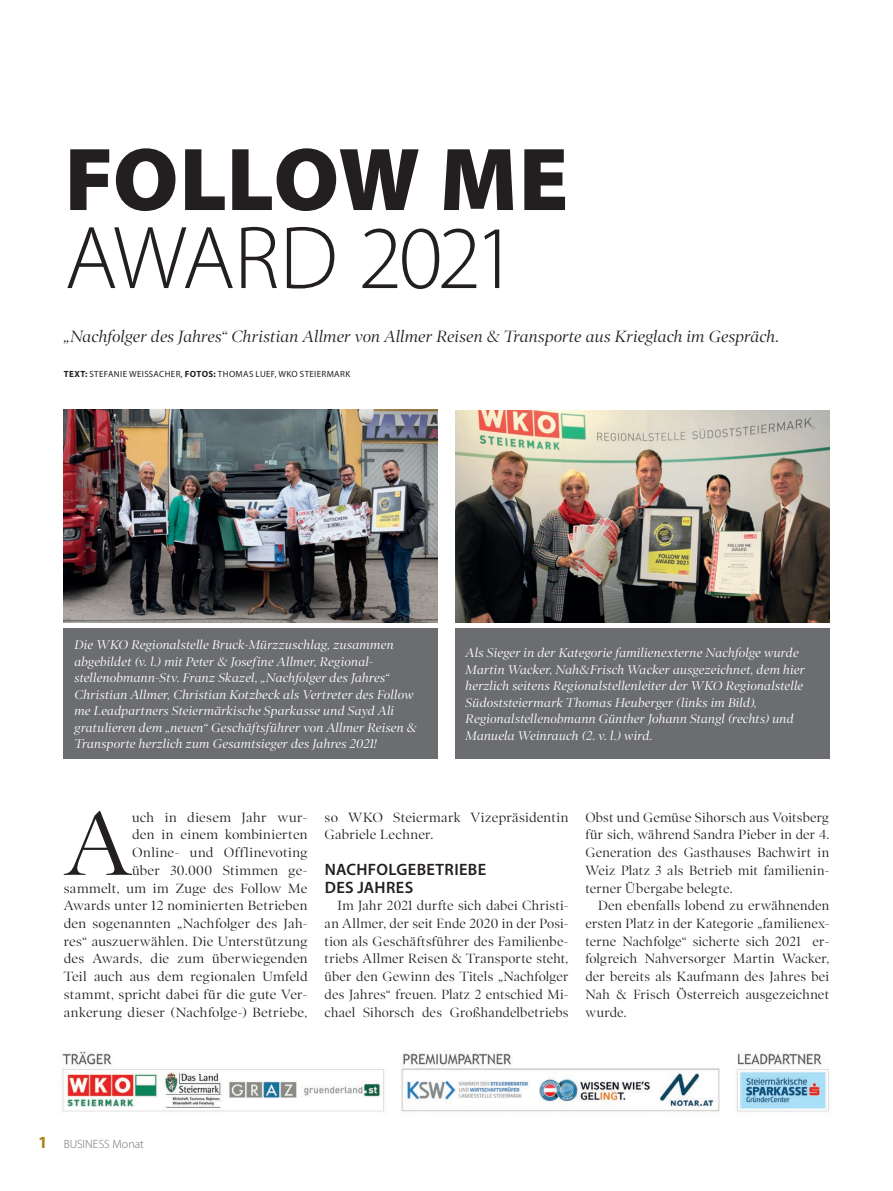
<style>
.page{position:relative;width:893px;height:1191px;background:#fff}
.page>*{position:absolute;margin:0;border:0;box-sizing:border-box;transform-origin:0 0}
._06_Fließtext_Initia{font:91.05px "Poynter OS Display";color:#231f20}
._02_Titel_60_light{font:300 90px "Myriad Pro";letter-spacing:-.05em;color:#231f20}
._01_Titel_60_black{font:900 90px "Myriad Pro";letter-spacing:-.005em;color:#231f20}
._05_Vorspann_italic{font:italic 16.5px "Poynter OS Display";letter-spacing:.005em;color:#231f20}
._08_Zwischentitel{font:600 16.5px/17.7px "Myriad Pro";letter-spacing:.02em;color:#231f20}
._07_Fließtext{font:13.5px/17.7px "Poynter OS Display";letter-spacing:.01em;color:#231f20;text-align:justify}
._06_Fließtext_Initia-2{font:13.5px/17.7px "Poynter OS Display";letter-spacing:.015em;color:#231f20;text-align:right}
._09_BU_italic{font:italic 12.75px/16.5px "Poynter OS Display";letter-spacing:.015em;color:#fff}
.t1{font:300 12px "Myriad Pro";color:#6c6d70}
._10_Fotonachweis{font:9px "Myriad Pro";letter-spacing:.04em;color:#231f20}
.s1{font-weight:700}
.s2{font-weight:700;font-size:17.1px;color:#a98413}
</style>
<div class="page">
<img style="left:62px;top:1051px;width:768px;height:63px">
<img style="left:64px;top:410px;width:374px;height:212px">
<img style="left:455px;top:410px;width:374px;height:212px">
<div style="left:64px;top:628px;width:374px;height:130px;background:#6c6d70"></div>
<div style="left:455px;top:628px;width:374px;height:130px;background:#6c6d70"></div>
<p class="_01_Titel_60_black" style="left:65px;top:119px;width:505px">FOLLOW ME</p>
<p class="_02_Titel_60_light" style="left:65px;top:204px;width:454px">AWARD 2021</p>
<p class="_05_Vorspann_italic" style="left:64px;top:327px;width:717px">„Nachfolger des Jahres“ Christian Allmer von Allmer Reisen &amp; Transporte aus Krieglach im Gespräch.</p>
<p class="_10_Fotonachweis" style="left:64px;top:369px;width:288px"><span class="s1">TEXT:</span> STEFANIE WEISSACHER, <span class="s1">FOTOS:</span> THOMAS LUEF, WKO STEIERMARK</p>
<p class="_09_BU_italic" style="left:74px;top:636px;width:344px">Die WKO Regionalstelle Bruck-Mürzzuschlag, zusammen abgebildet (v. l.) mit Peter &amp; Josefine Allmer, Regional&shy;stellenobmann-Stv. Franz Skazel, „Nachfolger des Jahres“ Christian Allmer, Christian Kotzbeck als Vertreter des Follow me Leadpartners Steiermärkische Sparkasse und Sayd Ali gratulieren dem „neuen“ Geschäftsführer von Allmer Reisen &amp; Transporte herzlich zum Gesamtsieger des Jahres 2021!</p>
<p class="_09_BU_italic" style="left:466px;top:645px;width:341px">Als Sieger in der Kategorie familienexterne Nachfolge wurde Martin Wacker, Nah&amp;Frisch Wacker ausgezeichnet, dem hier herzlich seitens Regionalstellenleiter der WKO Regionalstelle Südoststeiermark Thomas Heuberger (links im Bild), Regionalstellenobmann Günther Johann Stangl (rechts) und Manuela Weinrauch (2. v. l.) wird.</p>
<p class="_06_Fließtext_Initia" style="left:65px;top:793px;width:68px">A</p>
<p class="_06_Fließtext_Initia-2" style="left:64px;top:808px;width:245px">uch in diesem Jahr wur-<br>den in einem kombinierten<br>Online- und Offlinevoting<br>über 30.000 Stimmen ge-<br>sammelt, um im Zuge des Follow Me Awards unter 12 nominierten Betrieben den sogenannten „Nachfolger des Jah&shy;res“ auszuerwählen. Die Unterstützung des Awards, die zum überwiegenden Teil auch aus dem regionalen Umfeld stammt, spricht dabei für die gute Ver&shy;ankerung dieser (Nachfolge-) Betriebe,</p>
<p class="_06_Fließtext_Initia-2" style="left:325px;top:808px;width:245px;text-align:left">so WKO Steiermark Vizepräsidentin<br>Gabriele Lechner.</p>
<p class="_08_Zwischentitel" style="left:325px;top:860px;width:163px">NACHFOLGEBETRIEBE<br>DES JAHRES</p>
<p class="_07_Fließtext" style="left:325px;top:897px;width:245px;text-indent:13px">Im Jahr 2021 durfte sich dabei Christi&shy;an Allmer, der seit Ende 2020 in der Posi&shy;tion als Geschäftsführer des Familienbe&shy;triebs Allmer Reisen &amp; Transporte steht, über den Gewinn des Titels „Nachfolger des Jahres“ freuen. Platz 2 entschied Mi&shy;chael Sihorsch des Großhandelbetriebs</p>
<p class="_07_Fließtext" style="left:585px;top:808px;width:245px">Obst und Gemüse Sihorsch aus Voitsberg für sich, während Sandra Pieber in der 4.<br>Generation des Gasthauses Bachwirt in Weiz Platz 3 als Betrieb mit familienin&shy;terner Übergabe belegte.</p>
<p class="_07_Fließtext" style="left:585px;top:897px;width:245px;text-indent:13px">Den ebenfalls lobend zu erwähnenden ersten Platz in der Kategorie „familienex&shy;terne Nachfolge“ sicherte sich 2021 er&shy;folgreich Nahversorger Martin Wacker, der bereits als Kaufmann des Jahres bei Nah &amp; Frisch Österreich ausgezeichnet wurde.</p>
<p class="t1" style="left:38px;top:1137px;width:107px"><span class="s2">1</span> BUSINESS Monat</p>
</div>
